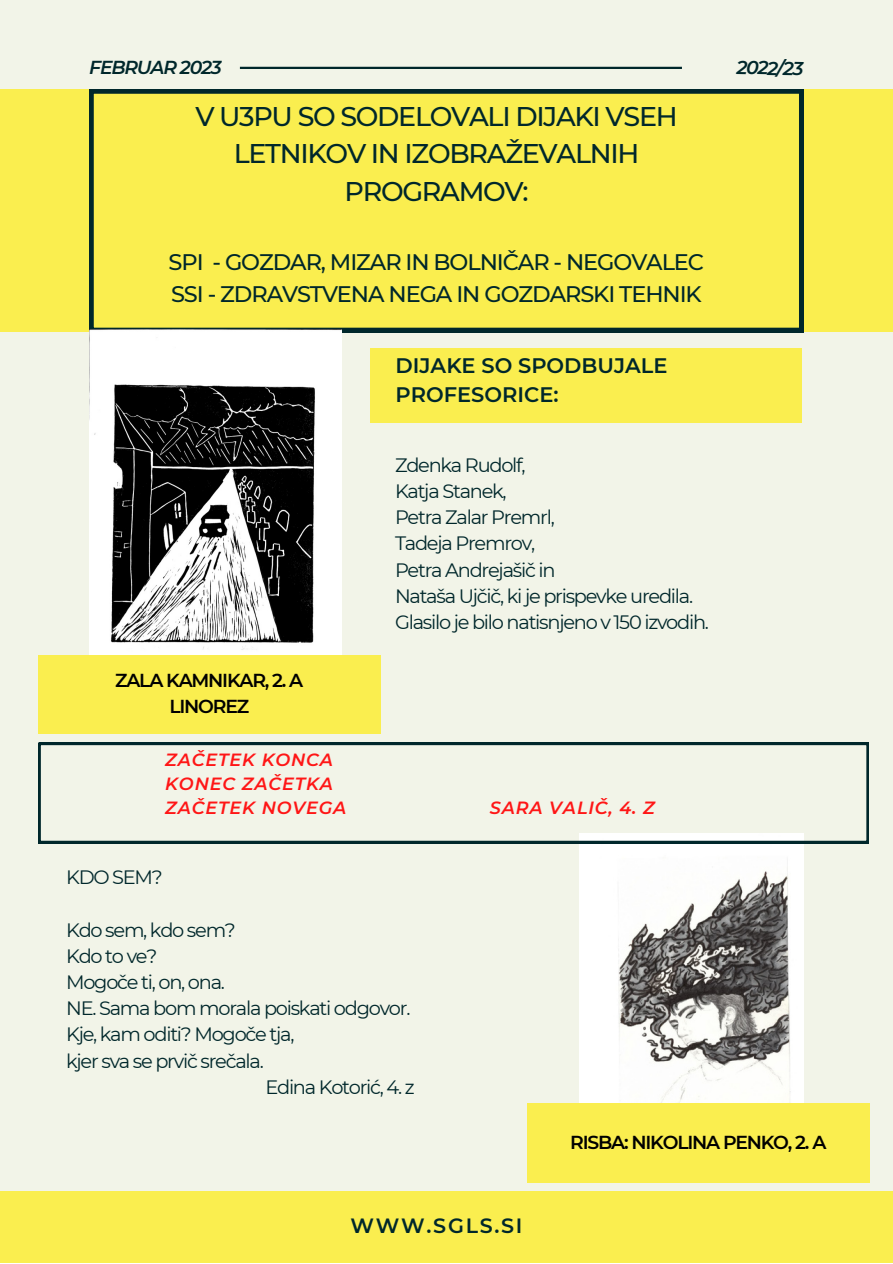
<style>
.page{position:relative;width:893px;height:1264px;background:#fff}
.page>*{position:absolute;margin:0;border:0;box-sizing:border-box;transform-origin:0 0}
.t1{font:500 27px/37px "Montserrat";letter-spacing:-.05em;color:#00272b;text-align:center}
.t2{font:500 22.5px/31.5px "Montserrat";letter-spacing:-.05em;color:#00272b}
.t3{font:600 21px/29.2px "Montserrat";color:#00272b}
.t4{font:600 20.55px "Montserrat";letter-spacing:.085em;color:#00272b}
.t5{font:19.35px/26.1px "Montserrat";letter-spacing:-.065em;color:#00272b}
.t6{font:600 18.75px/25.8px "Montserrat";letter-spacing:-.065em;color:#000;text-align:center}
.t7{font:italic 600 18.75px "Montserrat";letter-spacing:-.065em;color:#00272b}
.t8{font:italic 600 17.7px/23.5px "Montserrat";letter-spacing:.045em;color:#ff1616}
</style>
<div class="page">
<div style="left:0;top:0;width:892px;height:1262px;background:#f2f4e8"></div>
<div style="left:0;top:89px;width:892px;height:243px;background:#faee4f"></div>
<svg style="left:89px;top:89px;width:714px;height:243px"></svg>
<hr style="left:240px;top:67px;width:442px;height:2px;background:#00272b">
<div style="left:370px;top:348px;width:431px;height:74px;background:#faee4f"></div>
<img style="left:579px;top:843px;width:224px;height:260px">
<svg style="left:39px;top:743px;width:829px;height:100px"></svg>
<div style="left:0;top:1191px;width:892px;height:71px;background:#faee4f"></div>
<img style="left:89px;top:329px;width:252px;height:326px">
<div style="left:39px;top:655px;width:341px;height:79px;background:#faee4f"></div>
<div style="left:527px;top:1103px;width:342px;height:79px;background:#faee4f"></div>
<p class="t7" style="left:89px;top:56px;width:134px">FEBRUAR 2023</p>
<h1 class="t1" style="left:195px;top:98px;width:484px">V U3PU SO SODELOVALI DIJAKI VSEH<br>LETNIKOV IN IZOBRAŽEVALNIH<br>PROGRAMOV:</h1>
<p class="t2" style="left:169px;top:246px;width:537px">SPI - GOZDAR, MIZAR IN BOLNIČAR - NEGOVALEC<br>SSI - ZDRAVSTVENA NEGA IN GOZDARSKI TEHNIK</p>
<p class="t3" style="left:395px;top:350px;width:273px">DIJAKE SO SPODBUJALE<br>PROFESORICE:</p>
<p class="t6" style="left:115px;top:667px;width:190px">ZALA KAMNIKAR, 2. A<br>LINOREZ</p>
<p class="t8" style="left:165px;top:748px;width:183px">ZAČETEK KONCA<br>KONEC ZAČETKA<br>ZAČETEK NOVEGA</p>
<p class="t5" style="left:395px;top:452px;width:315px">Zdenka Rudolf,<br>Katja Stanek,<br>Petra Zalar Premrl,<br>Tadeja Premrov,<br>Petra Andrejašič in<br>Nataša Ujčič, ki je prispevke uredila.<br>Glasiloje bilo natisnjeno v 150 izvodih.</p>
<p class="t8" style="left:490px;top:795px;width:166px">SARA VALIČ, 4. Z</p>
<p class="t5" style="left:66px;top:864px;width:98px">KDO SEM?</p>
<p class="t5" style="left:66px;top:916px;width:171px">Kdo sem, kdo sem?</p>
<p class="t5" style="left:66px;top:942px;width:93px">Kdo to ve?</p>
<p class="t5" style="left:66px;top:969px;width:160px">Mogoče ti, on, ona.</p>
<p class="t5" style="left:66px;top:995px;width:346px">NE. Sama bom morala poiskati odgovor.</p>
<p class="t5" style="left:66px;top:1021px;width:230px">Kje, kam oditi? Mogoče tja,</p>
<p class="t5" style="left:66px;top:1047px;width:199px">kjer sva se prvič srečala.</p>
<p class="t5" style="left:265px;top:1073px;width:151px">Edina Kotorić, 4. z</p>
<p class="t7" style="left:736px;top:56px;width:68px;rotate:1deg">2022/23</p>
<p class="t4" style="left:350px;top:1213px;width:173px">WWW.SGLS.SI</p>
<p class="t6" style="left:570px;top:1128px;width:257px">RISBA: NIKOLINA PENKO, 2. A</p>
</div>
